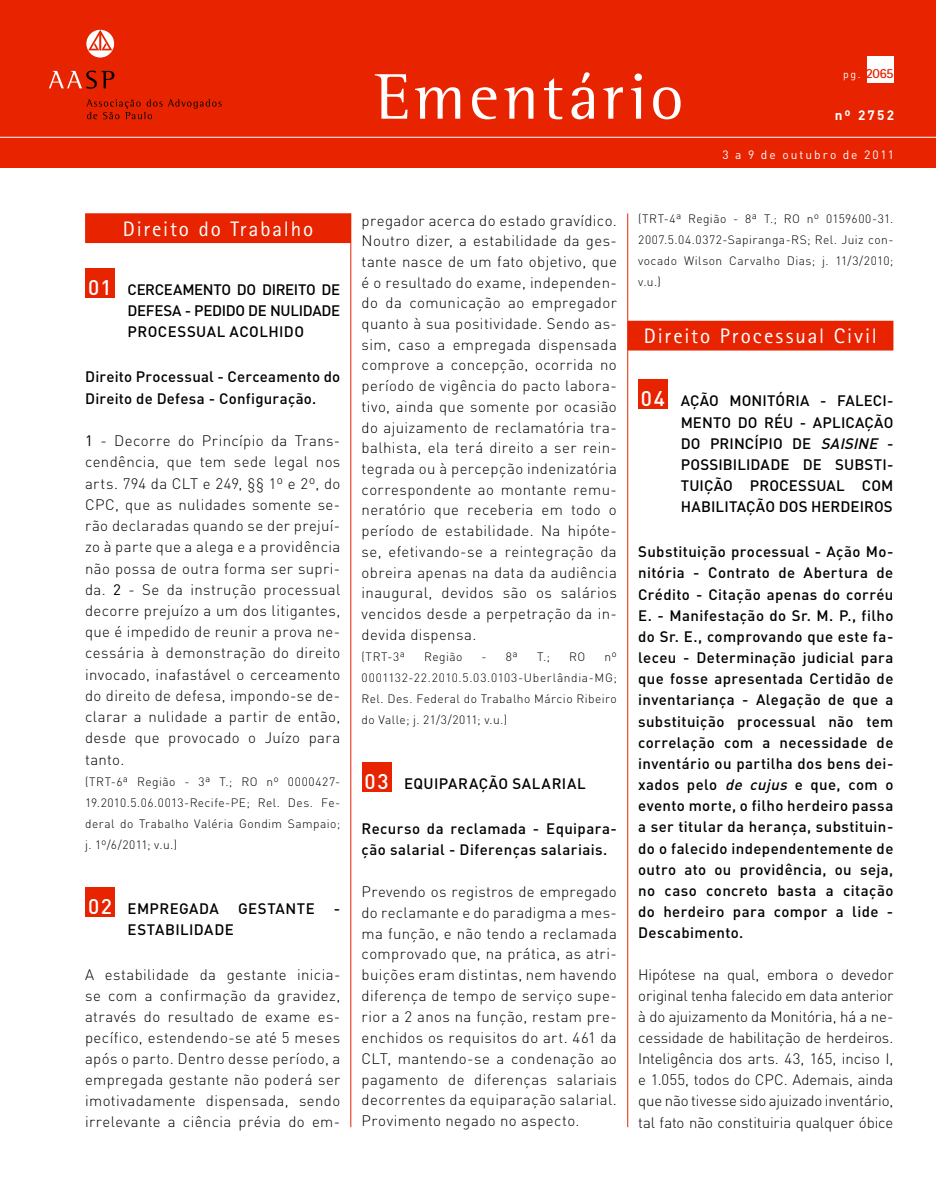
<style>
.page{position:relative;width:936px;height:1191px;background:#fff}
.page>*{position:absolute;margin:0;border:0;box-sizing:border-box;transform-origin:0 0}
.t1{font:66px "Rotis Semi Serif";letter-spacing:.06em;color:#fff}
.t2{font:21px "Rotis Sans Serif";letter-spacing:.09em;color:#fff}
.t3{font:300 15px/20.7px "DIN";letter-spacing:.025em;color:#000;text-align:justify}
.t4{font:500 15px/21.1px "DIN";letter-spacing:.025em;color:#000;text-align:justify}
.t5{font:700 13.95px "Rotis Sans Serif";color:#e72300}
.t6{font:700 13.5px "DIN";letter-spacing:.165em;color:#fff}
.t7{font:300 12px/21px "DIN";letter-spacing:.035em;color:#000;text-align:justify}
.t8{font:12px "DIN";letter-spacing:.165em;color:#fff}
.s1{font-family:"DIN";font-weight:400;font-size:10.5px;color:#fff}
.s2{font-size:21px;color:#fff}
.s3{font-weight:400}
.s4{font-style:italic}
</style>
<div class="page">
<hr style="left:350px;top:213px;width:1px;height:914px;background:#e72300">
<hr style="left:627px;top:213px;width:1px;height:914px;background:#e72300">
<div style="left:0;top:0;width:935px;height:168px;background:#e72300"></div>
<hr style="left:0;top:137px;width:935px;height:1px;background:#fff">
<div style="left:866px;top:56px;width:27px;height:26px;background:#fff"></div>
<svg style="left:87px;top:99px;width:135px;height:20px"></svg>
<svg style="left:49px;top:71px;width:65px;height:18px"></svg>
<div style="left:86px;top:30px;width:28px;height:28px;background:#fff;border-radius:50%"></div>
<svg style="left:88px;top:30px;width:24px;height:21px"></svg>
<div style="left:85px;top:213px;width:266px;height:30px;background:#e72300"></div>
<div style="left:85px;top:268px;width:30px;height:29px;background:#e72300"></div>
<div style="left:85px;top:886px;width:30px;height:30px;background:#e72300"></div>
<div style="left:361px;top:762px;width:30px;height:30px;background:#e72300"></div>
<div style="left:627px;top:321px;width:266px;height:29px;background:#e72300"></div>
<div style="left:638px;top:379px;width:30px;height:30px;background:#e72300"></div>
<p class="t1" style="left:375px;top:58px;width:310px">Ementário</p>
<p class="t5" style="left:843px;top:65px;width:52px"><span class="s1">pg.</span> 2065</p>
<p class="t6" style="left:834px;top:106px;width:61px">nº 2752</p>
<p class="t8" style="left:722px;top:147px;width:173px">3 a 9 de outubro de 2011</p>
<p class="t2" style="left:123px;top:216px;width:192px">Direito do Trabalho</p>
<p class="t4" style="left:128px;top:278px;width:214px;text-indent:-39px"><span class="s2">01</span> CERCEAMENTO DO DIREITO DE DEFESA - PEDIDO DE NULIDADE PROCESSUAL ACOLHIDO</p>
<p class="t4" style="left:85px;top:366px;width:257px">Direito Processual - Cerceamento do<br>Direito de Defesa - Configuração.</p>
<p class="t3" style="left:85px;top:430px;width:257px;line-height:21.3px"><span class="s3">1</span> - Decorre do Princípio da Trans&shy;cendência, que tem sede legal nos arts. 794 da CLT e 249, §§ 1º e 2º, do CPC, que as nulidades somente se&shy;rão declaradas quando se der prejuí&shy;zo à parte que a alega e a providência não possa de outra forma ser supri&shy;da. <span class="s3">2</span> - Se da instrução processual decorre prejuízo a um dos litigantes, que é impedido de reunir a prova ne&shy;cessária à demonstração do direito invocado, inafastável o cerceamento do direito de defesa, impondo-se de&shy;clarar a nulidade a partir de então, desde que provocado o Juízo para tanto.</p>
<p class="t7" style="left:85px;top:770px;width:257px">(TRT-6ª Região - 3ª T.; RO nº 0000427- 19.2010.5.06.0013-Recife-PE; Rel. Des. Fe&shy;deral do Trabalho Valéria Gondim Sampaio; j. 1º/6/2011; v.u.)</p>
<p class="t4" style="left:88px;top:897px;width:132px"><span class="s2">02</span> EMPREGADA</p>
<p class="t4" style="left:238px;top:897px;width:78px">GESTANTE</p>
<p class="t4" style="left:334px;top:897px;width:8px">-</p>
<p class="t4" style="left:128px;top:918px;width:108px">ESTABILIDADE</p>
<p class="t3" style="left:85px;top:963px;width:257px">A estabilidade da gestante inicia&shy;se com a confirmação da gravidez, através do resultado de exame es&shy;pecífico, estendendo-se até 5 meses após o parto. Dentro desse período, a empregada gestante não poderá ser imotivadamente dispensada, sendo irrelevante a ciência prévia do em-</p>
<p class="t3" style="left:361px;top:210px;width:257px">pregador acerca do estado gravídico.<br>Noutro dizer, a estabilidade da ges&shy;tante nasce de um fato objetivo, que é o resultado do exame, independen&shy;do da comunicação ao empregador quanto à sua positividade. Sendo as&shy;sim, caso a empregada dispensada comprove a concepção, ocorrida no período de vigência do pacto labora&shy;tivo, ainda que somente por ocasião do ajuizamento de reclamatória tra&shy;balhista, ela terá direito a ser rein&shy;tegrada ou à percepção indenizatória correspondente ao montante remu&shy;neratório que receberia em todo o período de estabilidade. Na hipóte&shy;se, efetivando-se a reintegração da obreira apenas na data da audiência inaugural, devidos são os salários vencidos desde a perpetração da in&shy;devida dispensa.</p>
<p class="t7" style="left:361px;top:646px;width:45px">(TRT-3ª</p>
<p class="t7" style="left:424px;top:646px;width:40px">Região</p>
<p class="t7" style="left:481px;top:646px;width:38px">- 8ª</p>
<p class="t7" style="left:537px;top:646px;width:15px">T.;</p>
<p class="t7" style="left:569px;top:646px;width:18px">RO</p>
<p class="t7" style="left:361px;top:646px;width:257px;text-indent:243px">nº 0001132-22.2010.5.03.0103-Uberlândia-MG; Rel. Des. Federal do Trabalho Márcio Ribeiro do Valle; j. 21/3/2011; v.u.)</p>
<p class="t4" style="left:364px;top:772px;width:223px"><span class="s2">03</span> EQUIPARAÇÃO SALARIAL</p>
<p class="t4" style="left:361px;top:817px;width:257px">Recurso da reclamada - Equipara&shy;ção salarial - Diferenças salariais.</p>
<p class="t3" style="left:361px;top:881px;width:257px">Prevendo os registros de empregado do reclamante e do paradigma a mes&shy;ma função, e não tendo a reclamada comprovado que, na prática, as atri&shy;buições eram distintas, nem havendo diferença de tempo de serviço supe&shy;rior a 2 anos na função, restam pre&shy;enchidos os requisitos do art. 461 da CLT, mantendo-se a condenação ao pagamento de diferenças salariais decorrentes da equiparação salarial.<br>Provimento negado no aspecto.</p>
<p class="t7" style="left:638px;top:208px;width:257px">(TRT-4ª Região - 8ª T.; RO nº 0159600-31.<br>2007.5.04.0372-Sapiranga-RS; Rel. Juiz con&shy;vocado Wilson Carvalho Dias; j. 11/3/2010; v.u.)</p>
<p class="t2" style="left:644px;top:324px;width:234px">Direito Processual Civil</p>
<p class="t4" style="left:680px;top:390px;width:214px;text-indent:-40px"><span class="s2">04</span> AÇÃO MONITÓRIA - FALECI-MENTO DO RÉU - APLICAÇÃO DO PRINCÍPIO DE <span class="s4">SAISINE</span> - POSSIBILIDADE DE SUBSTI-TUIÇÃO PROCESSUAL COM HABILITAÇÃO DOS HERDEIROS</p>
<p class="t4" style="left:638px;top:541px;width:257px">Substituição processual - Ação Mo&shy;nitória - Contrato de Abertura de Crédito - Citação apenas do corréu E. - Manifestação do Sr. M. P., filho do Sr. E., comprovando que este fa&shy;leceu - Determinação judicial para que fosse apresentada Certidão de inventariança - Alegação de que a substituição processual não tem correlação com a necessidade de inventário ou partilha dos bens dei&shy;xados pelo <span class="s4">de cujus</span> e que, com o evento morte, o filho herdeiro passa a ser titular da herança, substituin&shy;do o falecido independentemente de outro ato ou providência, ou seja, no caso concreto basta a citação do herdeiro para compor a lide - Descabimento.</p>
<p class="t3" style="left:638px;top:964px;width:257px">Hipótese na qual, embora o devedor original tenha falecido em data anterior à do ajuizamento da Monitória, há a ne&shy;cessidade de habilitação de herdeiros.<br>Inteligência dos arts. 43, 165, inciso I, e 1.055, todos do CPC. Ademais, ainda que não tivesse sido ajuizado inventário, tal fato não constituiria qualquer óbice</p>
</div>
